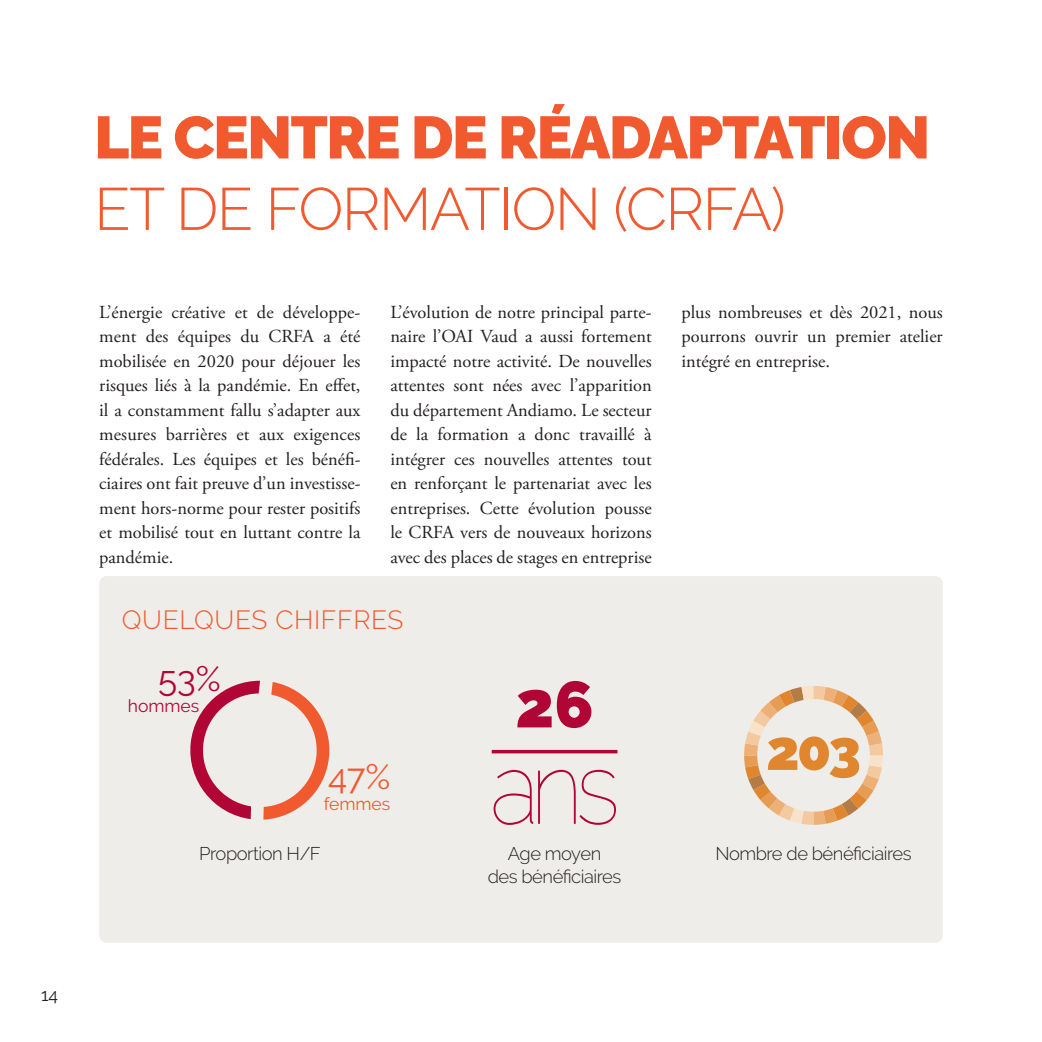
<style>
.page{position:relative;width:1042px;height:1042px;background:#fff}
.page>*{position:absolute;margin:0;border:0;box-sizing:border-box;transform-origin:0 0}
.t1{font:900 64.92px "Raleway";color:#b10535}
.t2{font:900 59.5px "Raleway";letter-spacing:-.025em;color:#f1592f}
.t3{font:300 59.5px "Raleway";letter-spacing:-.025em;color:#f1592f}
.t4{font:900 56px "Raleway";color:#e0862e}
.t5{font:35px "Raleway";color:#f1592f}
.t6{font:35px "Raleway";color:#b10535}
.t7{font:300 26.25px "Raleway";letter-spacing:.025em;color:#f1592f}
.t8{font:18.38px/24.5px "Adobe Garamond Pro";color:#231f20;text-align:justify}
.t9{font:300 18.38px/22.8px "Raleway";letter-spacing:-.025em;color:#231f20;text-align:center}
.t10{font:17.5px "Raleway";color:#b10535}
.t11{font:17.5px "Raleway";color:#f1592f}
.t12{font:17.5px "Raleway";color:#231f20}
</style>
<div class="page">
<div style="left:99px;top:576px;width:844px;height:367px;background:#efedea;border-radius:7px"></div>
<svg style="left:190px;top:680px;width:140px;height:139px"></svg>
<svg style="left:493px;top:770px;width:123px;height:55px"></svg>
<hr style="left:492px;top:750px;width:125px;height:3px;background:#b10535">
<svg style="left:744px;top:686px;width:139px;height:139px"></svg>
<h2 class="t2" style="left:94px;top:103px;width:837px">LE CENTRE DE RÉADAPTATION</h2>
<h2 class="t3" style="left:94px;top:174px;width:693px">ET DE FORMATION (CRFA)</h2>
<p class="t8" style="left:99px;top:300px;width:263px">L’énergie créative et de développe&shy;ment des équipes du CRFA a été mobilisée en 2020 pour déjouer les risques liés à la pandémie. En effet, il a constamment fallu s’adapter aux mesures barrières et aux exigences fédérales. Les équipes et les bénéfi&shy;ciaires ont fait preuve d’un investisse&shy;ment hors-norme pour rester positifs et mobilisé tout en luttant contre la pandémie.</p>
<p class="t8" style="left:390px;top:300px;width:263px">L’évolution de notre principal parte&shy;naire l’OAI Vaud a aussi fortement impacté notre activité. De nouvelles attentes sont nées avec l’apparition du département Andiamo. Le secteur de la formation a donc travaillé à intégrer ces nouvelles attentes tout en renforçant le partenariat avec les entreprises. Cette évolution pousse le CRFA vers de nouveaux horizons avec des places de stages en entreprise</p>
<p class="t8" style="left:681px;top:300px;width:263px">plus nombreuses et dès 2021, nous pourrons ouvrir un premier atelier intégré en entreprise.</p>
<h3 class="t7" style="left:122px;top:604px;width:283px">QUELQUES CHIFFRES</h3>
<h3 class="t6" style="left:158px;top:658px;width:64px">53%</h3>
<p class="t10" style="left:128px;top:695px;width:73px">hommes</p>
<h3 class="t5" style="left:328px;top:756px;width:64px">47%</h3>
<p class="t11" style="left:324px;top:793px;width:68px">femmes</p>
<p class="t9" style="left:199px;top:842px;width:123px">Proportion H/F</p>
<h1 class="t1" style="left:515px;top:667px;width:80px">26</h1>
<p class="t9" style="left:488px;top:842px;width:135px">Age moyen<br>des bénéficiaires</p>
<h3 class="t4" style="left:766px;top:718px;width:96px">203</h3>
<p class="t9" style="left:715px;top:842px;width:198px">Nombre de bénéficiaires</p>
<p class="t12" style="left:41px;top:984px;width:19px">14</p>
</div>
